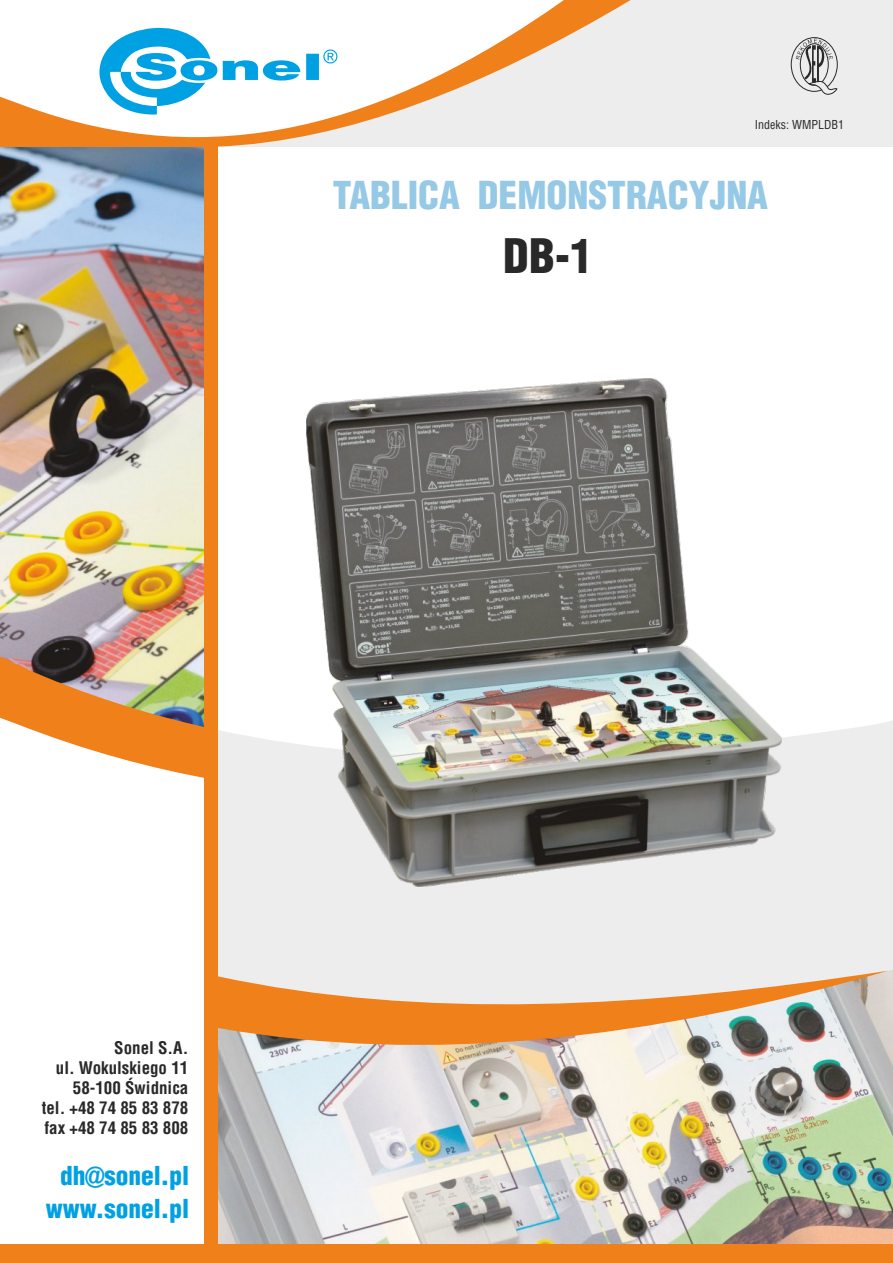
<style>
.page{position:relative;width:893px;height:1263px;background:#fff}
.page>*{position:absolute;margin:0;border:0;box-sizing:border-box;transform-origin:0 0}
.t1{font:900 46.35px "Switzerland Cond";color:#292929}
.t2{font:900 37.5px "Switzerland Cond";color:#96c9e6}
.t3{font:900 25.5px "Switzerland Cond";color:#00a1e3}
.t4{font:700 16.95px/20.2px "Switzerland Condensed";color:#292929;text-align:right}
.t5{font:12px "Switzerland Condensed";color:#292929}
.s1{font-family:"Arial"}
</style>
<div class="page">
<img style="left:0;top:175px;width:204px;height:481px">
<div style="left:218px;top:720px;width:675px;height:249px;background:#ededed"></div>
<img style="left:218px;top:969px;width:675px;height:275px">
<svg style="left:218px;top:971px;width:670px;height:94px;background:#e0ba96"></svg>
<div style="left:204px;top:121px;width:14px;height:1142px;background:#f0801a"></div>
<svg style="left:0;top:656px;width:204px;height:122px"></svg>
<div style="left:0;top:1244px;width:893px;height:19px;background:#f0801a"></div>
<img style="left:307px;top:378px;width:474px;height:508px">
<div style="left:0;top:0;width:893px;height:147px;background:#ededed"></div>
<svg style="left:564px;top:0;width:67px;height:38px"></svg>
<svg style="left:0;top:0;width:564px;height:175px;fill:#fff"></svg>
<svg style="left:99px;top:26px;width:238px;height:89px;background:#ade0f6"></svg>
<svg style="left:790px;top:37px;width:48px;height:58px"></svg>
<p class="t5" style="left:755px;top:120px;width:91px">Indeks: WMPLDB1</p>
<h2 class="t2" style="left:333px;top:179px;width:437px">TABLICA DEMONSTRACYJNA</h2>
<h1 class="t1" style="left:503px;top:236px;width:92px">DB-1</h1>
<p class="t4" style="left:42px;top:1038px;width:148px">Sonel S.A.<br>ul. Wokulskiego 11<br>58-100 Świdnica<br>tel. +48 74 85 83 878 fax +48 74 85 83 808</p>
<h3 class="t3" style="left:60px;top:1164px;width:131px">dh<span class="s1">@</span>sonel.pl</h3>
<h3 class="t3" style="left:46px;top:1197px;width:145px">www.sonel.pl</h3>
</div>
